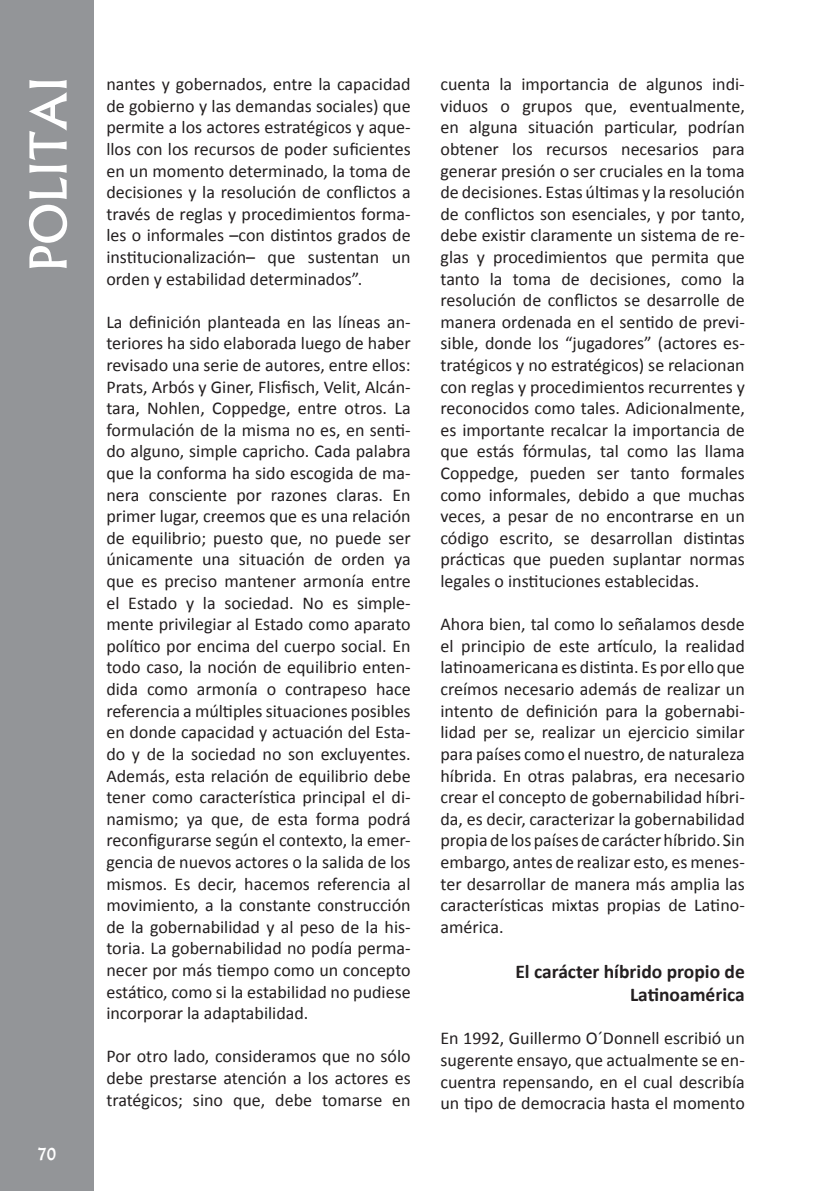
<style>
.page{position:relative;width:830px;height:1191px;background:#fff}
.page>*{position:absolute;margin:0;border:0;box-sizing:border-box;transform-origin:0 0}
.t1{font:54px "Narkisim";color:#fff}
.t2{font:22.5px "Narkisim";color:#fff}
.t3{font:700 19.5px/23.4px "Calibri";color:#231f20;text-align:right}
.t4{font:18px/21.6px "Calibri";color:#231f20;text-align:justify}
</style>
<div class="page">
<div style="left:0;top:0;width:94px;height:1191px;background:#939598"></div>
<h1 class="t1" style="left:27px;top:270px;width:195px;rotate:-90deg">POLITAI</h1>
<p class="t4" style="left:106px;top:72px;width:306px">nantes y gobernados, entre la capacidad de gobierno y las demandas sociales) que permite a los actores estratégicos y aque&shy;llos con los recursos de poder suficientes en un momento determinado, la toma de decisiones y la resolución de conflictos a través de reglas y procedimientos forma&shy;les o informales –con distintos grados de institucionalización– que sustentan un orden y estabilidad determinados”.</p>
<p class="t4" style="left:106px;top:310px;width:306px">La definición planteada en las líneas an&shy;teriores ha sido elaborada luego de haber revisado una serie de autores, entre ellos:<br>Prats, Arbós y Giner, Flisfisch, Velit, Alcán&shy;tara, Nohlen, Coppedge, entre otros. La formulación de la misma no es, en senti&shy;do alguno, simple capricho. Cada palabra que la conforma ha sido escogida de ma&shy;nera consciente por razones claras. En primer lugar, creemos que es una relación de equilibrio; puesto que, no puede ser únicamente una situación de orden ya que es preciso mantener armonía entre el Estado y la sociedad. No es simple&shy;mente privilegiar al Estado como aparato político por encima del cuerpo social. En todo caso, la noción de equilibrio enten&shy;dida como armonía o contrapeso hace referencia a múltiples situaciones posibles en donde capacidad y actuación del Esta&shy;do y de la sociedad no son excluyentes.<br>Además, esta relación de equilibrio debe tener como característica principal el di&shy;namismo; ya que, de esta forma podrá reconfigurarse según el contexto, la emer&shy;gencia de nuevos actores o la salida de los mismos. Es decir, hacemos referencia al movimiento, a la constante construcción de la gobernabilidad y al peso de la his&shy;toria. La gobernabilidad no podía perma&shy;necer por más tiempo como un concepto estático, como si la estabilidad no pudiese incorporar la adaptabilidad.</p>
<p class="t4" style="left:106px;top:1044px;width:306px">Por otro lado, consideramos que no sólo debe prestarse atención a los actores es tratégicos; sino que, debe tomarse en</p>
<p class="t2" style="left:37px;top:1143px;width:20px">70</p>
<p class="t4" style="left:440px;top:72px;width:306px">cuenta la importancia de algunos indi&shy;viduos o grupos que, eventualmente, en alguna situación particular, podrían obtener los recursos necesarios para generar presión o ser cruciales en la toma de decisiones. Estas últimas y la resolución de conflictos son esenciales, y por tanto, debe existir claramente un sistema de re&shy;glas y procedimientos que permita que tanto la toma de decisiones, como la resolución de conflictos se desarrolle de manera ordenada en el sentido de previ&shy;sible, donde los “jugadores” (actores es&shy;tratégicos y no estratégicos) se relacionan con reglas y procedimientos recurrentes y reconocidos como tales. Adicionalmente, es importante recalcar la importancia de que estás fórmulas, tal como las llama Coppedge, pueden ser tanto formales como informales, debido a que muchas veces, a pesar de no encontrarse en un código escrito, se desarrollan distintas prácticas que pueden suplantar normas legales o instituciones establecidas.</p>
<p class="t4" style="left:440px;top:612px;width:306px">Ahora bien, tal como lo señalamos desde el principio de este artículo, la realidad latinoamericana es distinta. Es por ello que creímos necesario además de realizar un intento de definición para la gobernabi&shy;lidad per se, realizar un ejercicio similar para países como el nuestro, de naturaleza híbrida. En otras palabras, era necesario crear el concepto de gobernabilidad híbri&shy;da, es decir, caracterizar la gobernabilidad propia de los países de carácter híbrido. Sin embargo, antes de realizar esto, es menes&shy;ter desarrollar de manera más amplia las características mixtas propias de Latino&shy;américa.</p>
<p class="t3" style="left:515px;top:958px;width:231px">El carácter híbrido propio de<br>Latinoamérica</p>
<p class="t4" style="left:440px;top:1026px;width:306px">En 1992, Guillermo O´Donnell escribió un sugerente ensayo, que actualmente se en&shy;cuentra repensando, en el cual describía un tipo de democracia hasta el momento</p>
</div>
